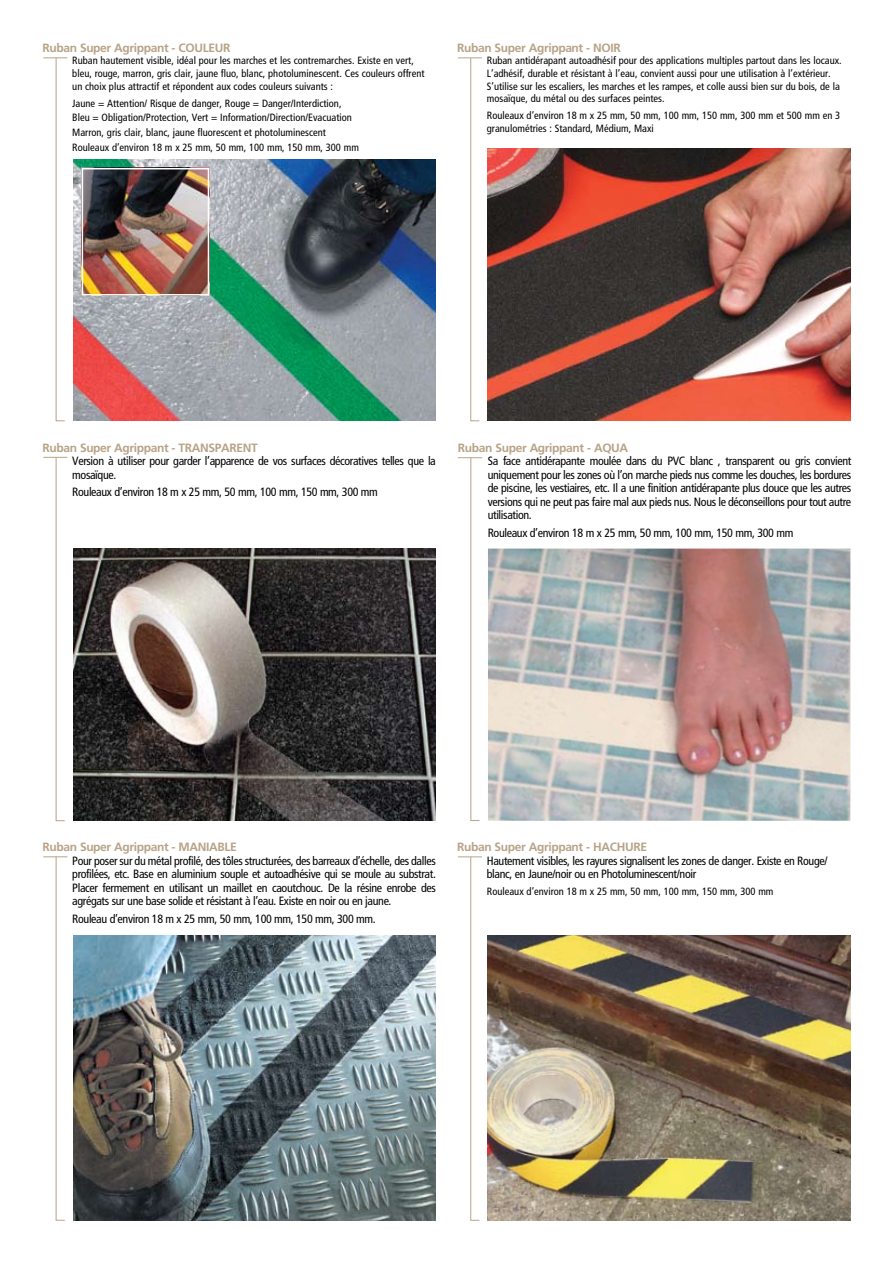
<style>
.page{position:relative;width:893px;height:1263px;background:#fff}
.page>*{position:absolute;margin:0;border:0;box-sizing:border-box;transform-origin:0 0}
.t1{font:condensed 12px/13.5px "Frutiger";letter-spacing:-.03em;color:#000}
.t2{font:700 12px "Frutiger";letter-spacing:-.03em;color:#b8a388}
.t3{font:condensed 10.5px/12.6px "Frutiger";color:#000}
</style>
<div class="page">
<svg style="left:43px;top:58px;width:24px;height:363px"></svg>
<svg style="left:43px;top:457px;width:24px;height:364px"></svg>
<svg style="left:43px;top:856px;width:24px;height:364px"></svg>
<svg style="left:458px;top:58px;width:24px;height:363px"></svg>
<svg style="left:458px;top:457px;width:24px;height:364px"></svg>
<svg style="left:458px;top:856px;width:24px;height:365px"></svg>
<img style="left:73px;top:549px;width:363px;height:272px">
<img style="left:488px;top:549px;width:362px;height:272px">
<img style="left:488px;top:149px;width:362px;height:272px">
<img style="left:73px;top:935px;width:363px;height:285px">
<img style="left:73px;top:159px;width:363px;height:262px">
<img style="left:488px;top:935px;width:362px;height:285px">
<img style="left:85px;top:171px;width:121px;height:122px">
<div style="left:82px;top:168px;width:127px;height:128px;border:2px solid #fff"></div>
<p class="t2" style="left:43px;top:41px;width:189px">Ruban Super Agrippant - COULEUR</p>
<p class="t3" style="left:72px;top:55px;width:354px">Ruban hautement visible, idéal pour les marches et les contremarches. Existe en vert, bleu, rouge, marron, gris clair, jaune fluo, blanc, photoluminescent. Ces couleurs offrent un choix plus attractif et répondent aux codes couleurs suivants :</p>
<p class="t3" style="left:72px;top:96px;width:288px;line-height:14.7px">Jaune = Attention/ Risque de danger, Rouge = Danger/Interdiction, Bleu = Obligation/Protection, Vert = Information/Direction/Evacuation Marron, gris clair, blanc, jaune fluorescent et photoluminescent Rouleaux d’environ 18 m x 25 mm, 50 mm, 100 mm, 150 mm, 300 mm</p>
<p class="t2" style="left:457px;top:41px;width:165px">Ruban Super Agrippant - NOIR</p>
<p class="t3" style="left:487px;top:55px;width:356px">Ruban antidérapant autoadhésif pour des applications multiples partout dans les locaux.<br>L’adhésif, durable et résistant à l’eau, convient aussi pour une utilisation à l’extérieur.<br>S’utilise sur les escaliers, les marches et les rampes, et colle aussi bien sur du bois, de la mosaïque, du métal ou des surfaces peintes.</p>
<p class="t3" style="left:487px;top:109px;width:355px">Rouleaux d’environ 18 m x 25 mm, 50 mm, 100 mm, 150 mm, 300 mm et 500 mm en 3 granulométries : Standard, Médium, Maxi</p>
<p class="t2" style="left:43px;top:440px;width:217px">Ruban Super Agrippant - TRANSPARENT</p>
<p class="t1" style="left:72px;top:454px;width:365px">Version à utiliser pour garder l’apparence de vos surfaces décoratives telles que la mosaïque.</p>
<p class="t1" style="left:72px;top:485px;width:307px">Rouleaux d’environ 18 m x 25 mm, 50 mm, 100 mm, 150 mm, 300 mm</p>
<p class="t2" style="left:458px;top:440px;width:172px">Ruban Super Agrippant - AQUA</p>
<p class="t1" style="left:488px;top:454px;width:365px;text-align:justify">Sa face antidérapante moulée dans du PVC blanc , transparent ou gris convient uniquement pour les zones où l’on marche pieds nus comme les douches, les bordures de piscine, les vestiaires, etc. Il a une finition antidérapante plus douce que les autres versions qui ne peut pas faire mal aux pieds nus. Nous le déconseillons pour tout autre utilisation.</p>
<p class="t1" style="left:488px;top:526px;width:307px">Rouleaux d’environ 18 m x 25 mm, 50 mm, 100 mm, 150 mm, 300 mm</p>
<p class="t2" style="left:43px;top:840px;width:196px">Ruban Super Agrippant - MANIABLE</p>
<p class="t1" style="left:72px;top:854px;width:365px;text-align:justify">Pour poser sur du métal profilé, des tôles structurées, des barreaux d’échelle, des dalles profilées, etc. Base en aluminium souple et autoadhésive qui se moule au substrat.<br>Placer fermement en utilisant un maillet en caoutchouc. De la résine enrobe des agrégats sur une base solide et résistant à l’eau. Existe en noir ou en jaune.</p>
<p class="t1" style="left:72px;top:912px;width:305px">Rouleau d’environ 18 m x 25 mm, 50 mm, 100 mm, 150 mm, 300 mm.</p>
<p class="t2" style="left:457px;top:840px;width:191px">Ruban Super Agrippant - HACHURE</p>
<p class="t1" style="left:487px;top:854px;width:342px">Hautement visibles, les rayures signalisent les zones de danger. Existe en Rouge/ blanc, en Jaune/noir ou en Photoluminescent/noir</p>
<p class="t3" style="left:487px;top:885px;width:288px">Rouleaux d’environ 18 m x 25 mm, 50 mm, 100 mm, 150 mm, 300 mm</p>
</div>
